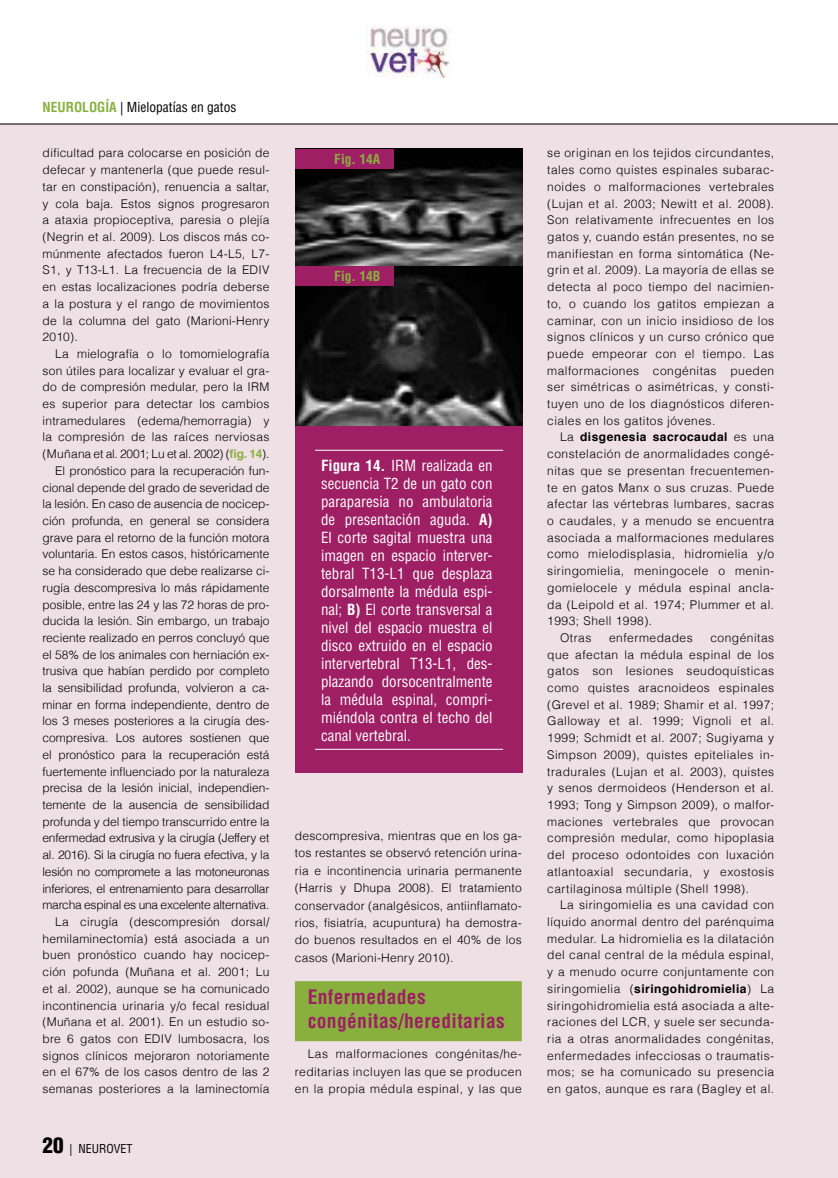
<style>
.page{position:relative;width:838px;height:1178px;background:#fff}
.page>*{position:absolute;margin:0;border:0;box-sizing:border-box;transform-origin:0 0}
.t1{font:700 condensed 19.5px/24.3px "Helvetica";letter-spacing:.02em;color:#9e1f63}
.t2{font:condensed 15px/18px "Helvetica";color:#fff;text-align:justify}
.t3{font:condensed 13.5px "Helvetica";color:#000}
.t4{font:700 condensed 13.5px "Helvetica";color:#89b03e}
.t5{font:300 12px/16.6px "Helvetica";letter-spacing:.02em;color:#000;text-align:justify}
.t6{font:300 12px/16.6px "Helvetica";color:#000;text-align:right}
.t7{font:300 12px "Helvetica";letter-spacing:.04em;color:#000}
.t8{font:700 12px "Helvetica";letter-spacing:.04em;color:#000}
.t9{font:condensed 12px "Helvetica";color:#000}
.s1{font-weight:700;color:#89b03e}
.s2{font-weight:900;font-size:21px}
.s3{font-weight:700}
.s4{font-weight:300}
</style>
<div class="page">
<div style="left:0;top:124px;width:838px;height:1054px;background:#eee0e4"></div>
<hr style="left:0;top:124px;width:838px;height:1px;background:#000">
<img style="left:366px;top:26px;width:84px;height:52px">
<div style="left:295px;top:981px;width:227px;height:60px;background:#89b03e"></div>
<img style="left:295px;top:149px;width:227px;height:278px">
<div style="left:295px;top:149px;width:98px;height:19px;background:#9e1f63"></div>
<div style="left:295px;top:266px;width:98px;height:19px;background:#9e1f63"></div>
<div style="left:295px;top:427px;width:228px;height:346px;background:#9e1f63"></div>
<hr style="left:315px;top:450px;width:183px;height:1px;background:#fff">
<hr style="left:315px;top:749px;width:183px;height:1px;background:#fff">
<p class="t3" style="left:43px;top:99px;width:195px"><span class="s1">NEUROLOGÍA</span> | Mielopatías en gatos</p>
<p class="t5" style="left:43px;top:144px;width:228px">dificultad para colocarse en posición de defecar y mantenerla (que puede resul&shy;tar en constipación), renuencia a saltar, y cola baja. Estos signos progresaron a ataxia propioceptiva, paresia o plejía (Negrin et al. 2009). Los discos más co&shy;múnmente afectados fueron L4-L5, L7- S1, y T13-L1. La frecuencia de la EDIV en estas localizaciones podría deberse a la postura y el rango de movimientos de la columna del gato (Marioni-Henry 2010).</p>
<p class="t6" style="left:43px;top:345px;width:228px">La mielografía o lo tomomielografía son útiles para localizar y evaluar el gra&shy;do de compresión medular, pero la IRM es superior para detectar los cambios intramedulares (edema/hemorragia) y la compresión de las raíces nerviosas (Muñana et al. 2001; Lu et al. 2002) (<span class="s1">fig. 14</span>).<br>El pronóstico para la recuperación fun&shy;cional depende del grado de severidad de la lesión. En caso de ausencia de nocicep&shy;ción profunda, en general se considera grave para el retorno de la función motora voluntaria. En estos casos, históricamente se ha considerado que debe realizarse ci&shy;rugía descompresiva lo más rápidamente posible, entre las 24 y las 72 horas de pro&shy;ducida la lesión. Sin embargo, un trabajo reciente realizado en perros concluyó que el 58% de los animales con herniación ex&shy;trusiva que habían perdido por completo la sensibilidad profunda, volvieron a ca&shy;minar en forma independiente, dentro de los 3 meses posteriores a la cirugía des&shy;compresiva. Los autores sostienen que el pronóstico para la recuperación está fuertemente influenciado por la naturaleza precisa de la lesión inicial, independien&shy;temente de la ausencia de sensibilidad profunda y del tiempo transcurrido entre la enfermedad extrusiva y la cirugía (Jeffery et al. 2016). Si la cirugía no fuera efectiva, y la lesión no compromete a las motoneuronas inferiores, el entrenamiento para desarrollar marcha espinal es una excelente alternativa.<br>La cirugía (descompresión dorsal/ hemilaminectomía) está asociada a un buen pronóstico cuando hay nocicep&shy;ción pofunda (Muñana et al. 2001; Lu et al. 2002), aunque se ha comunicado incontinencia urinaria y/o fecal residual (Muñana et al. 2001). En un estudio so&shy;bre 6 gatos con EDIV lumbosacra, los signos clínicos mejoraron notoriamente en el 67% de los casos dentro de las 2 semanas posteriores a la laminectomía</p>
<p class="t9" style="left:43px;top:1141px;width:92px"><span class="s2">20</span> | NEUROVET</p>
<p class="t4" style="left:334px;top:151px;width:48px">Fig. 14A</p>
<p class="t4" style="left:334px;top:268px;width:48px">Fig. 14B</p>
<p class="t2" style="left:321px;top:456px;width:173px"><span class="s3">Figura 14.</span> IRM realizada en secuencia T2 de un gato con paraparesia no ambulatoria de presentación aguda. <span class="s3">A)<br></span>El corte sagital muestra una imagen en espacio interver&shy;tebral T13-L1 que desplaza dorsalmente la médula espi&shy;nal; <span class="s3">B)</span> El corte transversal a nivel del espacio muestra el disco extruido en el espacio intervertebral T13-L1, des&shy;plazando dorsocentralmente la médula espinal, compri&shy;miéndola contra el techo del canal vertebral.</p>
<p class="t5" style="left:295px;top:826px;width:228px;line-height:17.4px">descompresiva, mientras que en los ga&shy;tos restantes se observó retención urina&shy;ria e incontinencia urinaria permanente (Harris y Dhupa 2008). El tratamiento conservador (analgésicos, antiinflamato&shy;rios, fisiatría, acupuntura) ha demostra&shy;do buenos resultados en el 40% de los casos (Marioni-Henry 2010).</p>
<h1 class="t1" style="left:308px;top:984px;width:199px">Enfermedades congénitas/hereditarias</h1>
<p class="t5" style="left:295px;top:1044px;width:228px;line-height:17.4px;text-indent:13px">Las malformaciones congénitas/he&shy;reditarias incluyen las que se producen en la propia médula espinal, y las que</p>
<p class="t5" style="left:547px;top:144px;width:228px">se originan en los tejidos circundantes, tales como quistes espinales subarac&shy;noides o malformaciones vertebrales (Lujan et al. 2003; Newitt et al. 2008).<br>Son relativamente infrecuentes en los gatos y, cuando están presentes, no se manifiestan en forma sintomática (Ne&shy;grin et al. 2009). La mayoría de ellas se detecta al poco tiempo del nacimien&shy;to, o cuando los gatitos empiezan a caminar, con un inicio insidioso de los signos clínicos y un curso crónico que puede empeorar con el tiempo. Las malformaciones congénitas pueden ser simétricas o asimétricas, y consti&shy;tuyen uno de los diagnósticos diferen&shy;ciales en los gatitos jóvenes.</p>
<p class="t8" style="left:560px;top:427px;width:216px"><span class="s4">La</span> disgenesia sacrocaudal <span class="s4">es una</span></p>
<p class="t7" style="left:547px;top:444px;width:228px">constelación de anormalidades congé-</p>
<p class="t7" style="left:547px;top:461px;width:228px">nitas que se presentan frecuentemen-</p>
<p class="t7" style="left:547px;top:478px;width:228px">te en gatos Manx o sus cruzas. Puede</p>
<p class="t7" style="left:547px;top:494px;width:228px">afectar las vértebras lumbares, sacras</p>
<p class="t7" style="left:547px;top:511px;width:228px">o caudales, y a menudo se encuentra</p>
<p class="t7" style="left:547px;top:528px;width:228px">asociada a malformaciones medulares</p>
<p class="t7" style="left:547px;top:544px;width:228px">como mielodisplasia, hidromielia y/o</p>
<p class="t7" style="left:547px;top:561px;width:228px">siringomielia, meningocele o menin-</p>
<p class="t7" style="left:547px;top:578px;width:228px">gomielocele y médula espinal ancla-</p>
<p class="t7" style="left:547px;top:595px;width:228px">da (Leipold et al. 1974; Plummer et al.</p>
<p class="t7" style="left:547px;top:611px;width:106px">1993; Shell 1998).</p>
<p class="t5" style="left:560px;top:629px;width:33px">Otras</p>
<p class="t7" style="left:609px;top:628px;width:85px">enfermedades</p>
<p class="t5" style="left:547px;top:629px;width:228px;text-indent:163px">congénitas que afectan la médula espinal de los gatos son lesiones seudoquísticas como quistes aracnoideos espinales (Grevel et al. 1989; Shamir et al. 1997; Galloway et al. 1999; Vignoli et al.<br>1999; Schmidt et al. 2007; Sugiyama y Simpson 2009), quistes epiteliales in&shy;tradurales (Lujan et al. 2003), quistes y senos dermoideos (Henderson et al.<br>1993; Tong y Simpson 2009), o malfor&shy;maciones vertebrales que provocan compresión medular, como hipoplasia del proceso odontoides con luxación atlantoaxial secundaria, y exostosis cartilaginosa múltiple (Shell 1998).</p>
<p class="t5" style="left:547px;top:896px;width:228px;text-indent:13px">La siringomielia es una cavidad con líquido anormal dentro del parénquima medular. La hidromielia es la dilatación del canal central de la médula espinal, y a menudo ocurre conjuntamente con siringomielia (<span class="s3">siringohidromielia</span>) La siringohidromielia está asociada a alte&shy;raciones del LCR, y suele ser secunda&shy;ria a otras anormalidades congénitas, enfermedades infecciosas o traumatis&shy;mos; se ha comunicado su presencia en gatos, aunque es rara (Bagley et al.</p>
</div>
